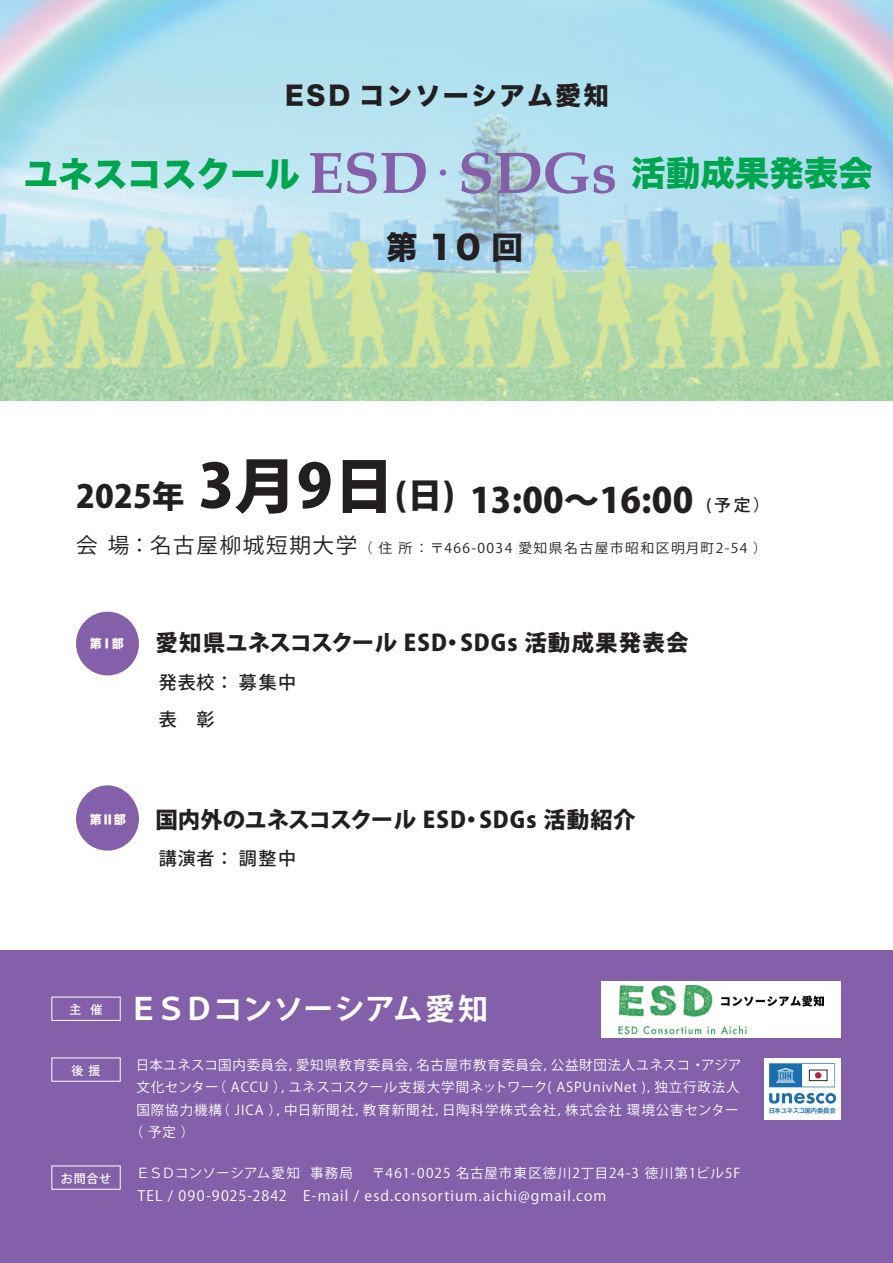
<style>
.page{position:relative;width:893px;height:1263px;background:#fff}
.page>*{position:absolute;margin:0;border:0;box-sizing:border-box;transform-origin:0 0}
.t1{font:800 34.5px "Koz Go Pro";letter-spacing:.005em;color:#231f20}
.t2{font:34.5px "Hira Kaku Std W8";color:#00a54f}
.t3{font:31.5px "Hira Kaku Std W8";color:#231f20}
.t4{font:700 30px "Koz Go Pro";letter-spacing:-.005em;color:#fff}
.t5{font:25.5px "Hira Kaku Std W8";letter-spacing:.1em;color:#231f20}
.t6{font:800 22.5px "Koz Go Pro";letter-spacing:.035em;color:#231f20}
.t7{font:800 22.5px "Koz Go Pro";color:#231f20}
.t8{font:500 18px/37px "Koz Go Pr 6 N";letter-spacing:.06em;color:#231f20}
.t9{font:14.25px "Koz Go Pro";letter-spacing:.075em;color:#fff}
.t10{font:13.5px "Koz Go Pro";letter-spacing:.055em;color:#fff}
.t11{font:13.5px "Koz Go Pr 6 N";letter-spacing:.1em;color:#231f20}
.t12{font:13.5px "Koz Go Pro";letter-spacing:.025em;color:#fff}
.t13{font:500 12px "Koz Go Pro";color:#fff}
.t14{font:12px "Hira Kaku Std W8";letter-spacing:.125em;color:#fff}
.t15{font:6.3px "Hira Kaku Pro W6";letter-spacing:-.045em;color:#1c6fac}
.s1{font-family:"Book Antiqua";font-weight:700;font-size:58.5px;color:#8360a9}
.s2{font-family:"Koz Go Pr 6 N";font-size:30px;color:#8360a9}
.s3{font-size:31.5px}
.s4{font-size:60px}
.s5{font-weight:500;font-size:16.5px}
.s6{font-size:21px}
</style>
<div class="page">
<img style="left:0;top:0;width:893px;height:400px">
<div style="left:0;top:950px;width:893px;height:313px;background:#8360a9"></div>
<div style="left:76px;top:612px;width:63px;height:63px;background:#8360a9;border-radius:50%"></div>
<div style="left:76px;top:785px;width:63px;height:66px;background:#8360a9;border-radius:50%"></div>
<div style="left:764px;top:1058px;width:76px;height:61px;background:#fff"></div>
<svg style="left:769px;top:1093px;width:67px;height:11px"></svg>
<svg style="left:769px;top:1063px;width:66px;height:24px"></svg>
<div style="left:809px;top:1070px;width:18px;height:11px;border:1px solid #2b2b2b"></div>
<div style="left:51px;top:997px;width:70px;height:24px;border:1px solid #fff"></div>
<div style="left:601px;top:981px;width:239px;height:57px;background:#fff"></div>
<img style="left:618px;top:985px;width:205px;height:49px">
<h3 class="t5" style="left:285px;top:81px;width:325px">ESD コンソーシアム愛知</h3>
<h1 class="t2" style="left:24px;top:155px;width:851px">ユネスコスクール <span class="s1">ESD</span><span class="s2">・</span><span class="s1">SDGs</span> 活動成果発表会</h1>
<h2 class="t3" style="left:386px;top:230px;width:138px">第10回</h2>
<h1 class="t1" style="left:76px;top:477px;width:696px"><span class="s3">2025年</span> <span class="s4">3月9日</span>(日) 13:00～16:00 <span class="s5">(予定）</span></h1>
<p class="t11" style="left:76px;top:540px;width:693px"><span class="s6">会 場 ： 名古屋柳城短期大学</span> （ 住 所 ： 〒466-0034 愛知県名古屋市昭和区明月町2-54 ）</p>
<p class="t14" style="left:90px;top:637px;width:36px">第I部</p>
<h3 class="t6" style="left:155px;top:628px;width:535px">愛知県ユネスコスクール ESD・SDGs 活動成果発表会</h3>
<h3 class="t8" style="left:159px;top:665px;width:139px">発表校：募集中表　彰</h3>
<p class="t14" style="left:90px;top:813px;width:37px">第Ⅱ部</p>
<h3 class="t7" style="left:155px;top:805px;width:482px">国内外のユネスコスクール ESD・SDGs 活動紹介</h3>
<h3 class="t8" style="left:159px;top:840px;width:139px">講演者：調整中</h3>
<p class="t13" style="left:70px;top:1002px;width:34px">主 催</p>
<p class="t13" style="left:71px;top:1063px;width:31px">後 援</p>
<h3 class="t4" style="left:129px;top:990px;width:361px">ＥＳＤコンソーシアム愛知</h3>
<p class="t10" style="left:136px;top:1056px;width:607px">日本ユネスコ国内委員会，愛知県教育委員会，名古屋市教育委員会，公益財団法人ユネスコ ・アジア</p>
<p class="t10" style="left:136px;top:1078px;width:605px">文化センター（ ACCU ），ユネスコスクール支援大学間ネットワーク( ASPUnivNet )，独立行政法人</p>
<p class="t10" style="left:136px;top:1101px;width:604px">国際協力機構（ JICA ），中日新聞社，教育新聞社，日陶科学株式会社，株式会社 環境公害センター</p>
<p class="t10" style="left:130px;top:1123px;width:66px">（ 予定 ）</p>
<p class="t13" style="left:61px;top:1171px;width:52px">お問合せ</p>
<p class="t12" style="left:136px;top:1164px;width:218px">ＥＳＤコンソーシアム愛知 事務局</p>
<p class="t10" style="left:372px;top:1164px;width:370px">〒461-0025 名古屋市東区徳川2丁目24-3 徳川第1ビル5F</p>
<p class="t9" style="left:138px;top:1187px;width:470px">TEL / 090-9025-2842　E-mail / esd.consortium.aichi@gmail.com</p>
<p class="t15" style="left:769px;top:1105px;width:69px">日本ユネスコ国内委員会</p>
</div>
